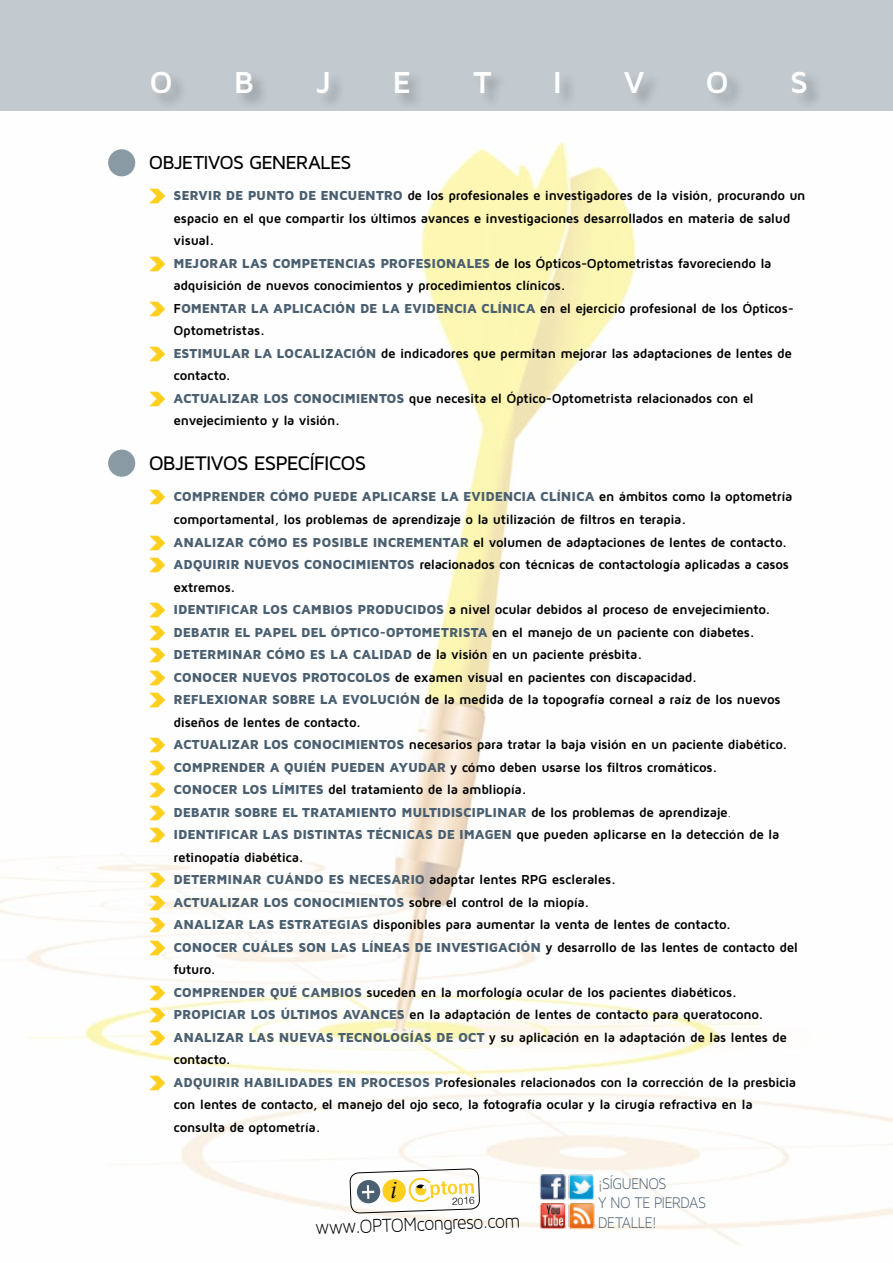
<style>
.page{position:relative;width:893px;height:1263px;background:#fff}
.page>*{position:absolute;margin:0;border:0;box-sizing:border-box;transform-origin:0 0}
.t1{font:700 31.5px "Maven Pro";color:#fff}
.t2{font:500 20.4px "Maven Pro";letter-spacing:-.04em;color:#000}
.t3{font:20.25px "Maven Pro Light 300";color:#000;scale:.9 1}
.t4{font:500 19.5px "Maven Pro";letter-spacing:-.045em;color:#000}
.t5{font:16.65px/19.5px "Maven Pro Light 300";letter-spacing:-.025em;color:#4a5f70;scale:.9 1}
.t6{font:700 13.5px "Maven Pro";letter-spacing:-.02em;color:#000}
.t7{font:900 13.5px "Maven Pro";letter-spacing:-.015em;color:#4a5f70}
.t8{font:300 10.2px "Helvetica";color:#000}
.s1{font-family:"Arrowdyn";font-weight:800;font-size:21px;color:#ffcf1f}
.s2{font-weight:900;color:#4a5f70}
.s3{font-weight:700;color:#000}
.s4{font-family:"Maven Pro Light 300";font-weight:400;color:#000}
</style>
<div class="page">
<img style="left:0;top:141px;width:893px;height:1104px">
<div style="left:0;top:0;width:893px;height:111px;background:#c2cad0"></div>
<div style="left:152px;top:71px;width:671px;height:39px;background:#000;opacity:.27"></div>
<img style="left:536px;top:1172px;width:59px;height:31px">
<img style="left:538px;top:1201px;width:57px;height:31px">
<div style="left:108px;top:450px;width:27px;height:27px;background:#899aa5;border-radius:50%"></div>
<div style="left:108px;top:149px;width:27px;height:27px;background:#899aa5;border-radius:50%"></div>
<svg style="left:350px;top:1169px;width:130px;height:44px"></svg>
<h1 class="t1" style="left:149px;top:62px;width:25px">O</h1>
<h1 class="t1" style="left:234px;top:62px;width:22px">B</h1>
<h1 class="t1" style="left:316px;top:62px;width:17px">J</h1>
<h1 class="t1" style="left:392px;top:62px;width:20px">E</h1>
<h1 class="t1" style="left:473px;top:62px;width:19px">T</h1>
<h1 class="t1" style="left:553px;top:62px;width:11px">I</h1>
<h1 class="t1" style="left:624px;top:62px;width:21px">V</h1>
<h1 class="t1" style="left:705px;top:62px;width:25px">O</h1>
<h1 class="t1" style="left:790px;top:62px;width:20px">S</h1>
<h3 class="t4" style="left:149px;top:151px;width:204px">OBJETIVOS GENERALES</h3>
<p class="t6" style="left:149px;top:187px;width:658px"><span class="s1">C</span> <span class="s2">SERVIR DE PUNTO DE ENCUENTRO</span> de los profesionales e investigadores de la visión, procurando un</p>
<p class="t6" style="left:174px;top:210px;width:618px">espacio en el que compartir los últimos avances e investigaciones desarrollados en materia de salud</p>
<p class="t6" style="left:174px;top:232px;width:42px">visual.</p>
<p class="t6" style="left:149px;top:255px;width:624px"><span class="s1">C</span> <span class="s2">MEJORAR LAS COM PETENCIAS PROFESIONALES</span> de los Ópticos-Optometristas favoreciendo la</p>
<p class="t6" style="left:174px;top:277px;width:394px">adquisición de nuevos conocimientos y procedimientos clínicos.</p>
<p class="t7" style="left:149px;top:300px;width:647px"><span class="s1">C</span> <span class="s3">F</span>OM ENTAR LA APLICACIÓN DE LA EVIDENCIA CLÍNICA <span class="s3">en el ejercicio profesional de los Ópticos-</span></p>
<p class="t6" style="left:174px;top:322px;width:93px">Optometristas.</p>
<p class="t6" style="left:149px;top:345px;width:645px"><span class="s1">C</span> <span class="s2">ESTIM ULAR LA LOCALIZACIÓN</span> de indicadores que permitan mejorar las adaptaciones de lentes de</p>
<p class="t6" style="left:174px;top:367px;width:59px">contacto.</p>
<p class="t6" style="left:149px;top:390px;width:607px"><span class="s1">C</span> <span class="s2">ACTUALIZAR LOS CONOCIM IENTOS</span> que necesita el Óptico-Optometrista relacionados con el</p>
<p class="t6" style="left:174px;top:412px;width:168px">envejecimiento y la visión.</p>
<h2 class="t2" style="left:149px;top:451px;width:219px">OBJETIVOS ESPECÍFICOS</h2>
<p class="t7" style="left:149px;top:488px;width:645px"><span class="s1">C</span> COM PRENDER CÓMO PUEDE APLICARSE LA EVIDENCIA CLÍNICA <span class="s3">en ámbitos como la optometría</span></p>
<p class="t6" style="left:174px;top:511px;width:514px">comportamental, los problemas de aprendizaje o la utilización de filtros en terapia.</p>
<p class="t6" style="left:149px;top:533px;width:640px"><span class="s1">C</span> <span class="s2">ANALIZAR CÓMO ES POSIBLE INCREM ENTAR</span> el volumen de adaptaciones de lentes de contacto.</p>
<p class="t6" style="left:149px;top:556px;width:642px"><span class="s1">C</span> <span class="s2">ADQUIRIR NUEVOS CONOCIM IENTOS</span> relacionados con técnicas de contactología aplicadas a casos</p>
<p class="t6" style="left:174px;top:578px;width:64px">extremos.</p>
<p class="t6" style="left:149px;top:601px;width:623px"><span class="s1">C</span> <span class="s2">I DENTIFICAR LOS CAM BIOS PRODUCIDOS</span> a nivel ocular debidos al proceso de envejecimiento.</p>
<p class="t7" style="left:149px;top:623px;width:608px"><span class="s1">C</span> DEBATIR EL PAPEL DEL ÓPTICO-OPTOM ETRISTA <span class="s3">en el manejo de un paciente con diabetes.</span></p>
<p class="t6" style="left:149px;top:646px;width:495px"><span class="s1">C</span> <span class="s2">DETERM INAR CÓMO ES LA CALIDAD</span> de la visión en un paciente présbita.</p>
<p class="t6" style="left:149px;top:668px;width:550px"><span class="s1">C</span> <span class="s2">CONOCER NUEVOS PROTOCOLOS</span> de examen visual en pacientes con discapacidad.</p>
<p class="t6" style="left:149px;top:691px;width:633px"><span class="s1">C</span> <span class="s2">REFLEXIONAR SOBRE LA EVOLUCIÓN</span> de la medida de la topografía corneal a raíz de los nuevos</p>
<p class="t6" style="left:174px;top:713px;width:189px">diseños de lentes de contacto.</p>
<p class="t6" style="left:149px;top:736px;width:640px"><span class="s1">C</span> <span class="s2">ACTUALIZAR LOS CONOCIM IENTOS</span> necesarios para tratar la baja visión en un paciente diabético.</p>
<p class="t6" style="left:149px;top:758px;width:570px"><span class="s1">C</span> <span class="s2">COM PRENDER A QUIÉN PUEDEN AYUDAR</span> y cómo deben usarse los filtros cromáticos.</p>
<p class="t6" style="left:149px;top:781px;width:379px"><span class="s1">C</span> <span class="s2">CONOCER LOS LÍM ITES</span> del tratamiento de la ambliopía.</p>
<p class="t7" style="left:149px;top:803px;width:584px"><span class="s1">C</span> DEBATIR SOBRE EL TRATAM IENTO M ULTIDISCIPLINAR <span class="s3">de los problemas de aprendizaje</span><span class="s4">.</span></p>
<p class="t7" style="left:149px;top:826px;width:632px"><span class="s1">C</span> I DENTIFICAR LAS DISTINTAS TÉCNICAS DE IMAGEN <span class="s3">que pueden aplicarse en la detección de la</span></p>
<p class="t6" style="left:174px;top:848px;width:132px">retinopatía diabética.</p>
<p class="t7" style="left:149px;top:871px;width:469px"><span class="s1">C</span> DETERM INAR CUÁNDO ES NECESARIO <span class="s3">adaptar lentes RPG esclerales.</span></p>
<p class="t7" style="left:149px;top:893px;width:442px"><span class="s1">C</span> ACTUALIZAR LOS CONOCIM IENTOS <span class="s3">sobre el control de la miopía.</span></p>
<p class="t6" style="left:149px;top:916px;width:584px"><span class="s1">C</span> <span class="s2">ANALIZAR LAS ESTRATEGIAS</span> disponibles para aumentar la venta de lentes de contacto.</p>
<p class="t7" style="left:149px;top:938px;width:651px"><span class="s1">C</span> CONOCER CUÁLES SON LAS LÍNEAS DE INVESTIGACIÓN <span class="s3">y desarrollo de las lentes de contacto del</span></p>
<p class="t6" style="left:174px;top:961px;width:44px">futuro.</p>
<p class="t6" style="left:149px;top:983px;width:590px"><span class="s1">C</span> <span class="s2">COM PRENDER QUÉ CAM BIOS</span> suceden en la morfología ocular de los pacientes diabéticos.</p>
<p class="t6" style="left:149px;top:1006px;width:616px"><span class="s1">C</span> <span class="s2">PROPICIAR LOS ÚLTIM OS AVANCES</span> en la adaptación de lentes de contacto para queratocono.</p>
<p class="t7" style="left:149px;top:1028px;width:319px"><span class="s1">C</span> ANALIZAR LAS NUEVAS TECNOLOGÍAS DE OCT</p>
<p class="t6" style="left:489px;top:1028px;width:300px">y su aplicación en la adaptación de las lentes de</p>
<p class="t6" style="left:174px;top:1051px;width:59px">contacto.</p>
<p class="t6" style="left:149px;top:1073px;width:649px"><span class="s1">C</span> <span class="s2">ADQUIRIR HABILIDADES EN PROCESOS P</span>rofesionales relacionados con la corrección de la presbicia</p>
<p class="t6" style="left:174px;top:1096px;width:581px">con lentes de contacto, el manejo del ojo seco, la fotografía ocular y la cirugía refractiva en la</p>
<p class="t6" style="left:174px;top:1118px;width:149px">consulta de optometría.</p>
<p class="t8" style="left:452px;top:1193px;width:24px;rotate:-2deg">2016</p>
<h3 class="t3" style="left:315px;top:1216px;width:229px;rotate:-2deg">WWW.OPTOMCONGRESO.COM</h3>
<p class="t5" style="left:598px;top:1173px;width:111px">¡SÍGUENOS<br>Y NO TE PIERDAS<br>DETALLE!</p>
</div>
